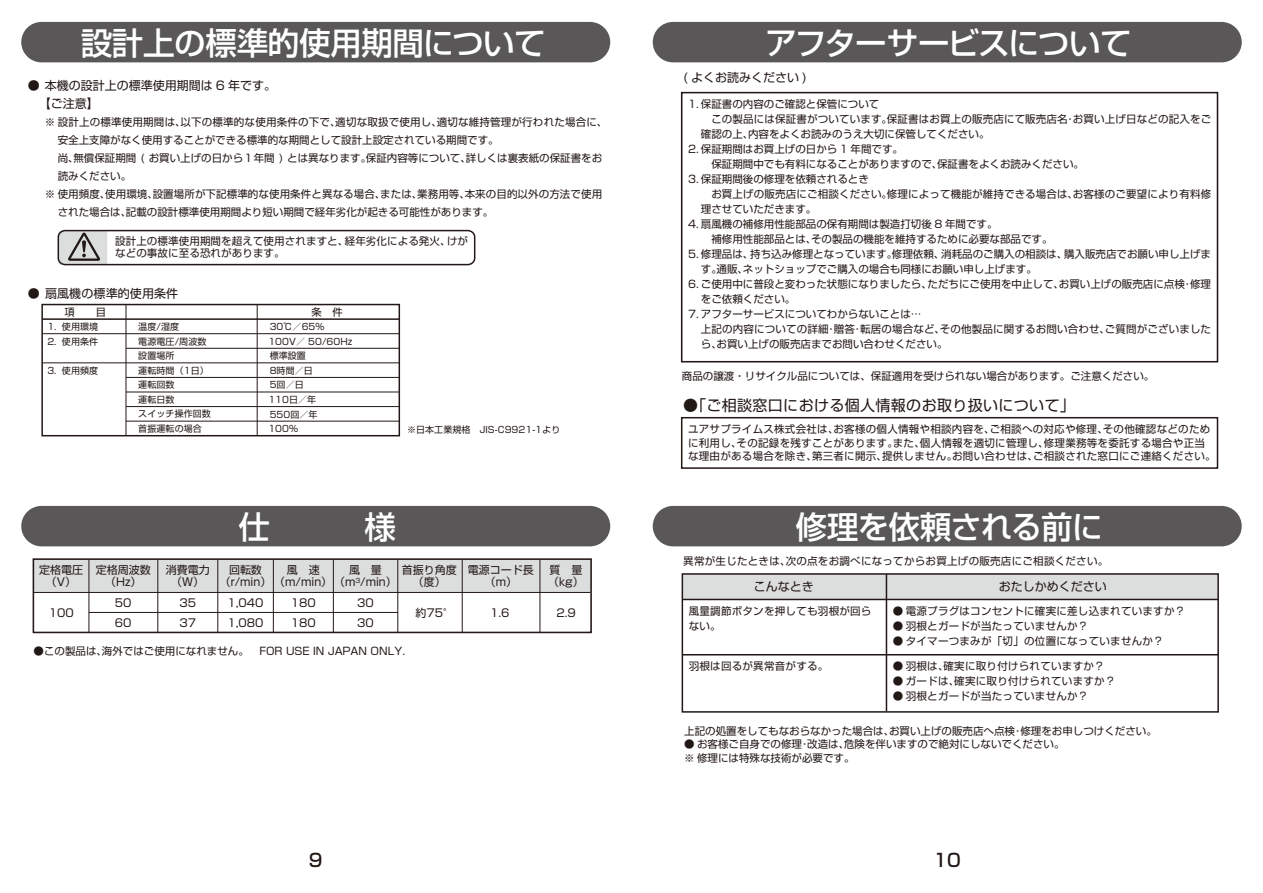
<style>
.page{position:relative;width:1263px;height:893px;background:#fff}
.page>*{position:absolute;margin:0;border:0;box-sizing:border-box;transform-origin:0 0}
.t1{font:500 31.5px "Shin Go Pro";letter-spacing:-.015em;color:#fff}
.t2{font:500 31.5px "Shin Go Pro";letter-spacing:-.04em;color:#fff}
.t3{font:500 18px "Shin Go Pro";color:#221815}
.t4{font:15px "Shin Go Pro";letter-spacing:.025em;color:#221815}
.t5{font:12px/18px "Shin Go Pro";color:#221815}
.t6{font:10.95px/12.6px "Shin Go Pro";color:#221815}
.t7{font:10.5px/15px "Shin Go Pro";color:#221815}
.t8{font:10.5px/13.5px "Shin Go Pro";letter-spacing:.025em;color:#221815}
.t9{font:10.5px "Shin Go Pro";letter-spacing:.02em;color:#221815}
.t10{font:10.35px "Shin Go Pro";color:#221815}
.t11{font:9px/14.5px "Shin Go Pro";letter-spacing:.01em;color:#221815}
</style>
<div class="page">
<div style="left:33px;top:559px;width:558px;height:33px;background:#dcdddd"></div>
<div style="left:33px;top:558px;width:559px;height:75px;border:2px solid #221815"></div>
<hr style="left:33px;top:592px;width:557px;height:1px;background:#221815">
<hr style="left:89px;top:612px;width:309px;height:1px;background:#221815">
<hr style="left:462px;top:559px;width:1px;height:73px;background:#221815">
<hr style="left:89px;top:559px;width:1px;height:73px;background:#221815">
<hr style="left:157px;top:559px;width:1px;height:73px;background:#221815">
<hr style="left:217px;top:559px;width:1px;height:73px;background:#221815">
<hr style="left:273px;top:559px;width:1px;height:73px;background:#221815">
<hr style="left:333px;top:559px;width:1px;height:73px;background:#221815">
<hr style="left:397px;top:559px;width:1px;height:73px;background:#221815">
<hr style="left:539px;top:559px;width:1px;height:73px;background:#221815">
<div style="left:21px;top:506px;width:589px;height:40px;background:#595757;border-radius:20px"></div>
<div style="left:21px;top:22px;width:589px;height:40px;background:#595757;border-radius:20px"></div>
<div style="left:58px;top:230px;width:417px;height:35px;border:2px solid #221815;border-radius:7px"></div>
<svg style="left:58px;top:231px;width:49px;height:34px;background:#b3b2b1"></svg>
<div style="left:41px;top:304px;width:359px;height:132px;border:2px solid #221815"></div>
<hr style="left:126px;top:305px;width:1px;height:131px;background:#221815">
<hr style="left:257px;top:305px;width:1px;height:131px;background:#221815">
<hr style="left:42px;top:318px;width:357px;height:2px;background:#221815">
<hr style="left:42px;top:333px;width:357px;height:1px;background:#221815">
<hr style="left:126px;top:348px;width:273px;height:1px;background:#221815">
<hr style="left:42px;top:362px;width:357px;height:1px;background:#221815">
<hr style="left:126px;top:377px;width:273px;height:1px;background:#221815">
<hr style="left:126px;top:392px;width:273px;height:1px;background:#221815">
<hr style="left:126px;top:406px;width:273px;height:1px;background:#221815">
<hr style="left:126px;top:421px;width:273px;height:1px;background:#221815">
<div style="left:681px;top:92px;width:537px;height:270px;border:2px solid #221815"></div>
<div style="left:681px;top:417px;width:537px;height:52px;border:2px solid #221815"></div>
<div style="left:653px;top:22px;width:589px;height:40px;background:#595757;border-radius:20px"></div>
<div style="left:682px;top:574px;width:536px;height:25px;background:#dcdddd"></div>
<div style="left:682px;top:573px;width:537px;height:140px;border:2px solid #221815"></div>
<hr style="left:682px;top:599px;width:536px;height:1px;background:#221815">
<hr style="left:682px;top:654px;width:536px;height:1px;background:#221815">
<hr style="left:886px;top:574px;width:1px;height:137px;background:#221815">
<div style="left:653px;top:506px;width:589px;height:40px;background:#595757;border-radius:20px"></div>
<h1 class="t1" style="left:81px;top:17px;width:466px">設計上の標準的使用期間について</h1>
<p class="t5" style="left:39px;top:75px;width:239px;text-indent:-11px">● 本機の設計上の標準使用期間は 6 年です。【ご注意】</p>
<p class="t9" style="left:45px;top:113px;width:559px">※ 設計上の標準使用期間は､以下の標準的な使用条件の下で､適切な取扱で使用し､適切な維持管理が行われた場合に､</p>
<p class="t7" style="left:58px;top:131px;width:443px">安全上支障がなく使用することができる標準的な期間として設計上設定されている期間です。</p>
<p class="t7" style="left:58px;top:149px;width:546px">尚､無償保証期間 ( お買い上げの日から１年間 ) とは異なります｡保証内容等について､詳しくは裏表紙の保証書をお</p>
<p class="t7" style="left:58px;top:167px;width:75px">読みください。</p>
<p class="t7" style="left:45px;top:185px;width:559px">※ 使用頻度､使用環境､設置場所が下記標準的な使用条件と異なる場合､または､業務用等､本来の目的以外の方法で使用</p>
<p class="t7" style="left:58px;top:203px;width:437px">された場合は､記載の設計標準使用期間より短い期間で経年劣化が起きる可能性があります。</p>
<p class="t7" style="left:115px;top:234px;width:354px;line-height:12px">設計上の標準使用期間を超えて使用されますと、経年劣化による発火、けがなどの事故に至る恐れがあります。</p>
<p class="t5" style="left:28px;top:283px;width:152px">● 扇風機の標準的使用条件</p>
<p class="t10" style="left:65px;top:303px;width:43px">項　　目</p>
<p class="t10" style="left:312px;top:303px;width:33px">条　件</p>
<p class="t11" style="left:47px;top:318px;width:52px">1. 使用環境</p>
<p class="t11" style="left:47px;top:333px;width:52px">2. 使用条件</p>
<p class="t11" style="left:47px;top:362px;width:52px">3. 使用頻度</p>
<p class="t11" style="left:129px;top:318px;width:83px">　温度/湿度<br>　電源電圧/周波数　設置場所<br>　運転時間（1日）　運転回数<br>　運転日数<br>　スイッチ操作回数　首振運転の場合</p>
<p class="t11" style="left:270px;top:318px;width:56px">30℃／65％</p>
<p class="t11" style="left:268px;top:333px;width:86px">100V／ 50/60Hz</p>
<p class="t11" style="left:261px;top:347px;width:47px">　標準設置</p>
<p class="t11" style="left:270px;top:362px;width:45px">8時間／日</p>
<p class="t11" style="left:270px;top:377px;width:36px">5回／日</p>
<p class="t11" style="left:268px;top:391px;width:49px">110日／年</p>
<p class="t11" style="left:270px;top:406px;width:49px">550回／年</p>
<p class="t11" style="left:268px;top:420px;width:31px">100％</p>
<p class="t11" style="left:407px;top:421px;width:155px">※日本工業規格　JIS-C9921-1より</p>
<p class="t6" style="left:402px;top:562px;width:56px;text-align:center">首振り角度（度）</p>
<p class="t6" style="left:548px;top:562px;width:37px">質　量（kg）</p>
<p class="t6" style="left:39px;top:562px;width:45px;text-align:center">定格電圧（V）</p>
<p class="t6" style="left:96px;top:562px;width:56px;text-align:center">定格周波数（Hz）</p>
<p class="t6" style="left:166px;top:562px;width:45px;text-align:center">消費電力（W）</p>
<p class="t6" style="left:220px;top:562px;width:179px;text-indent:9px">回転数<br>（r/min）（m/min）（m<sup>3</sup>/min）</p>
<p class="t6" style="left:287px;top:562px;width:34px">風　速</p>
<p class="t6" style="left:349px;top:562px;width:34px">風　量</p>
<p class="t6" style="left:468px;top:562px;width:67px;text-align:center">電源コード長（m）</p>
<p class="t6" style="left:115px;top:592px;width:18px;line-height:20px">50<br>60</p>
<p class="t6" style="left:179px;top:592px;width:18px;line-height:20px">35<br>37</p>
<p class="t6" style="left:227px;top:592px;width:38px;line-height:20px">1,040<br>1,080</p>
<p class="t6" style="left:291px;top:592px;width:26px;line-height:20px">180<br>180</p>
<p class="t6" style="left:357px;top:592px;width:18px;line-height:20px">30<br>30</p>
<p class="t6" style="left:49px;top:605px;width:26px">100</p>
<p class="t6" style="left:415px;top:605px;width:40px">約75°</p>
<p class="t6" style="left:490px;top:605px;width:21px">1.6</p>
<p class="t6" style="left:556px;top:605px;width:21px">2.9</p>
<p class="t7" style="left:34px;top:642px;width:373px">●この製品は､海外ではご使用になれません。　FOR USE IN JAPAN ONLY.</p>
<h1 class="t2" style="left:765px;top:17px;width:368px">アフターサービスについて</h1>
<p class="t5" style="left:684px;top:67px;width:124px">( よくお読みください )</p>
<p class="t7" style="left:701px;top:95px;width:512px;text-indent:-13px">1. 保証書の内容のご確認と保管について<br>　この製品には保証書がついています。保証書はお買上の販売店にて販売店名･お買い上げ日などの記入をご確認の上、内容をよくお読みのうえ大切に保管してください。</p>
<p class="t7" style="left:701px;top:141px;width:385px;text-indent:-13px">2. 保証期間はお買上げの日から 1 年間です。<br>　保証期間中でも有料になることがありますので､保証書をよくお読みください。</p>
<p class="t7" style="left:701px;top:171px;width:512px;text-indent:-13px">3. 保証期間後の修理を依頼されるとき<br>　お買上げの販売店にご相談ください。修理によって機能が維持できる場合は､お客様のご要望により有料修理させていただきます。</p>
<p class="t7" style="left:701px;top:216px;width:353px;text-indent:-13px">4. 扇風機の補修用性能部品の保有期間は製造打切後 8 年間です。<br>　補修用性能部品とは､その製品の機能を維持するために必要な部品です。</p>
<p class="t7" style="left:701px;top:246px;width:512px;text-indent:-13px">5. 修理品は、持ち込み修理となっています。修理依頼、消耗品のご購入の相談は、購入販売店でお願い申し上げます。通販、ネットショップでご購入の場合も同様にお願い申し上げます。</p>
<p class="t7" style="left:701px;top:276px;width:512px;text-indent:-13px">6. ご使用中に普段と変わった状態になりましたら、ただちにご使用を中止して､お買い上げの販売店に点検･修理をご依頼ください。</p>
<p class="t7" style="left:701px;top:306px;width:512px;text-indent:-13px">7. アフターサービスについてわからないことは…<br>上記の内容についての詳細･贈答･転居の場合など､その他製品に関するお問い合わせ､ご質問がございましたら､お買い上げの販売店までお問い合わせください。</p>
<p class="t7" style="left:682px;top:367px;width:474px">商品の譲渡・リサイクル品については、保証適用を受けられない場合があります。ご注意ください。</p>
<h3 class="t4" style="left:683px;top:393px;width:386px">●｢ご相談窓口における個人情報のお取り扱いについて｣</h3>
<p class="t8" style="left:688px;top:421px;width:529px">ユアサプライムス株式会社は､お客様の個人情報や相談内容を､ご相談への対応や修理､その他確認などのために利用し､その記録を残すことがあります。また､個人情報を適切に管理し、修理業務等を委託する場合や正当な理由がある場合を除き､第三者に開示、提供しません。お問い合わせは、ご相談された窓口にご連絡ください。</p>
<h1 class="t1" style="left:796px;top:501px;width:309px">修理を依頼される前に</h1>
<p class="t8" style="left:683px;top:553px;width:426px">異常が生じたときは､次の点をお調べになってからお買上げの販売店にご相談ください。</p>
<p class="t5" style="left:754px;top:576px;width:61px">こんなとき</p>
<p class="t5" style="left:999px;top:576px;width:109px">おたしかめください</p>
<p class="t8" style="left:689px;top:602px;width:184px;line-height:15px">風量調節ボタンを押しても羽根が回らない。</p>
<p class="t8" style="left:893px;top:603px;width:294px">● 電源プラグはコンセントに確実に差し込まれていますか？</p>
<p class="t8" style="left:893px;top:618px;width:197px">● 羽根とガードが当たっていませんか？</p>
<p class="t8" style="left:893px;top:633px;width:272px">● タイマーつまみが「切」の位置になっていませんか？</p>
<p class="t8" style="left:689px;top:658px;width:141px">羽根は回るが異常音がする。</p>
<p class="t8" style="left:893px;top:658px;width:213px">● 羽根は、確実に取り付けられていますか？</p>
<p class="t8" style="left:893px;top:673px;width:224px">● ガードは、確実に取り付けられていますか？</p>
<p class="t8" style="left:893px;top:688px;width:197px">● 羽根とガードが当たっていませんか？</p>
<p class="t7" style="left:684px;top:722px;width:474px">上記の処置をしてもなおらなかった場合は､お買い上げの販売店へ点検･修理をお申しつけください。</p>
<p class="t7" style="left:684px;top:736px;width:382px;line-height:13.5px">● お客様ご自身での修理･改造は､危険を伴いますので絶対にしないでください。※ 修理には特殊な技術が必要です。</p>
<h2 class="t3" style="left:309px;top:845px;width:15px">9</h2>
<h2 class="t3" style="left:933px;top:845px;width:29px">10</h2>
</div>
